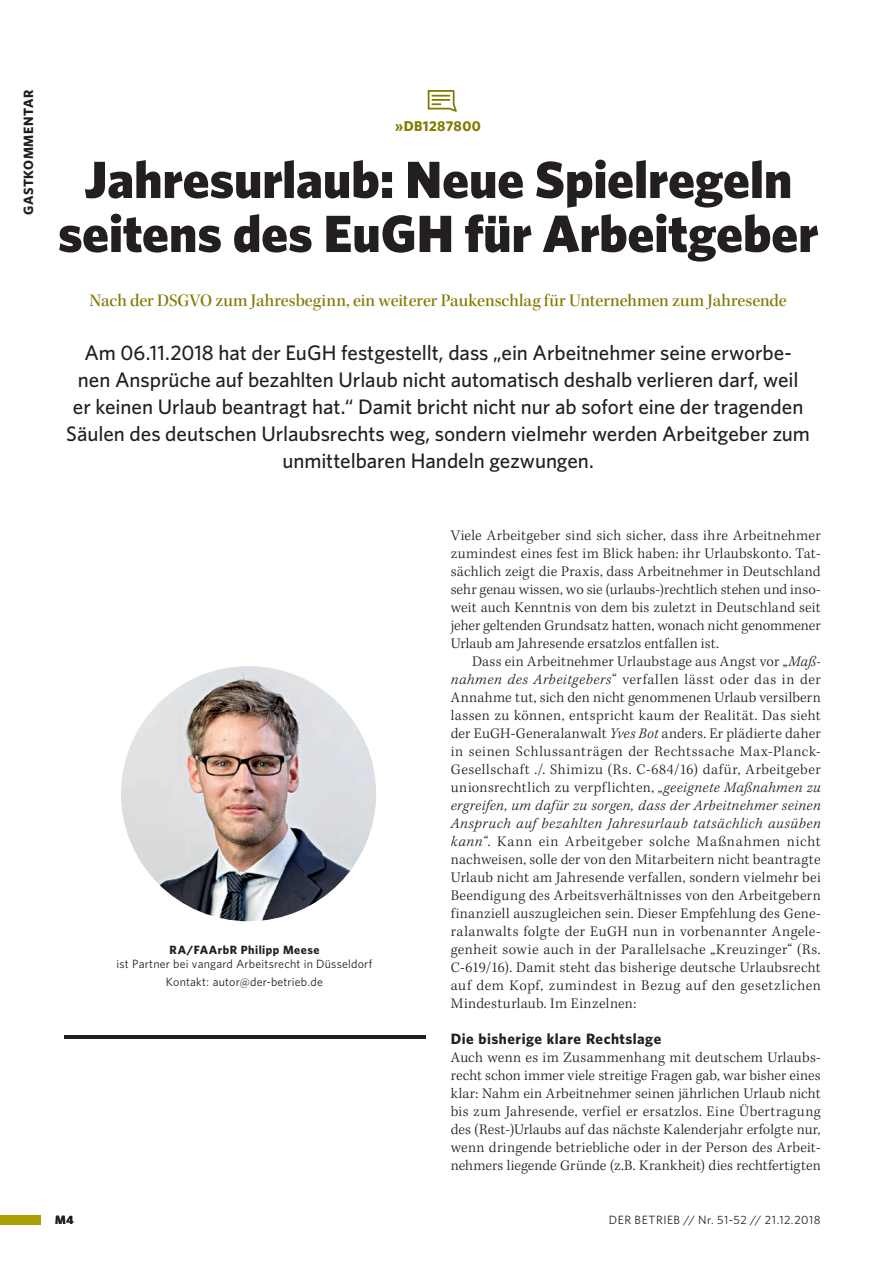
<style>
.page{position:relative;width:893px;height:1263px;background:#fff}
.page>*{position:absolute;margin:0;border:0;box-sizing:border-box;transform-origin:0 0}
.TITEL-2SP-ZENTR{font:900 52.5px/54px "Whitney";color:#231f20;text-align:center}
.ABSTRACT-ZENTR{font:500 21px/27px "Whitney";letter-spacing:-.005em;color:#231f20;text-align:center}
.UTITEL-2SP-ZENTR{font:18px "Kepler Std Medium Subh";letter-spacing:-.005em;color:#837a00}
.ABS-EINZUG{font:300 15px/18px "Kepler Std";letter-spacing:.01em;color:#231f20;text-align:justify}
.ZWI{font:700 15px "Whitney";letter-spacing:.03em;color:#231f20}
.t1{font:700 14.25px "Whitney";letter-spacing:.025em;color:#837a00}
.t2{font:700 13.5px "Whitney";letter-spacing:.035em;color:#231f20}
.BIO-ZENTRIERT{font:12px/13.5px "Whitney";letter-spacing:.015em;color:#231f20;text-align:center}
.BIO-ZENTRIERT-2{font:12px "Whitney";letter-spacing:.04em;color:#231f20}
.t3{font:700 12px "Whitney";color:#231f20}
.s1{font-weight:700}
.s2{font-style:italic}
</style>
<div class="page">
<img style="left:121px;top:666px;width:255px;height:255px;border-radius:128px">
<hr style="left:64px;top:1035px;width:361px;height:3px;background:#231f20">
<svg style="left:428px;top:90px;width:29px;height:22px"></svg>
<div style="left:0;top:1215px;width:41px;height:9px;background:#ab9f01"></div>
<p class="t2" style="left:19px;top:215px;width:127px;rotate:-90deg">GASTKOMMENTAR</p>
<p class="t1" style="left:395px;top:117px;width:87px">»DB1287800</p>
<p class="TITEL-2SP-ZENTR" style="left:58px;top:151px;width:762px">Jahresurlaub: Neue Spielregeln seitens des EuGH für Arbeitgeber</p>
<p class="UTITEL-2SP-ZENTR" style="left:90px;top:290px;width:699px">Nach der DSGVO zum Jahresbeginn, ein weiterer Paukenschlag für Unternehmen zum Jahresende</p>
<p class="ABSTRACT-ZENTR" style="left:66px;top:339px;width:745px">Am 06.11.2018 hat der EuGH festgestellt, dass „ein Arbeitnehmer seine erworbe&shy;nen Ansprüche auf bezahlten Urlaub nicht automatisch deshalb verlieren darf, weil er keinen Urlaub beantragt hat.“ Damit bricht nicht nur ab sofort eine der tragenden Säulen des deutschen Urlaubsrechts weg, sondern vielmehr werden Arbeitgeber zum unmittelbaren Handeln gezwungen.</p>
<p class="BIO-ZENTRIERT" style="left:117px;top:943px;width:257px"><span class="s1">RA/FAArbR Philipp Meese<br></span>ist Partner bei vangard Arbeitsrecht in Düsseldorf</p>
<p class="BIO-ZENTRIERT" style="left:166px;top:974px;width:159px">Kontakt: autor@der-betrieb.de</p>
<p class="ABS-EINZUG" style="left:451px;top:527px;width:371px">Viele Arbeitgeber sind sich sicher, dass ihre Arbeitnehmer zumindest eines fest im Blick haben: ihr Urlaubskonto. Tat&shy;sächlich zeigt die Praxis, dass Arbeitnehmer in Deutschland sehr genau wissen, wo sie (urlaubs-)rechtlich stehen und inso&shy;weit auch Kenntnis von dem bis zuletzt in Deutschland seit jeher geltenden Grundsatz hatten, wonach nicht genommener Urlaub am Jahresende ersatzlos entfallen ist.</p>
<p class="ABS-EINZUG" style="left:451px;top:653px;width:371px;text-indent:21px">Dass ein Arbeitnehmer Urlaubstage aus Angst vor „<span class="s2">Maß&shy;nahmen des Arbeitgebers</span>“ verfallen lässt oder das in der Annahme tut, sich den nicht genommenen Urlaub versilbern lassen zu können, entspricht kaum der Realität. Das sieht der EuGH-Generalanwalt <span class="s2">Yves Bot</span> anders. Er plädierte daher in seinen Schlussanträgen der Rechtssache Max-Planck-Gesellschaft ./. Shimizu (Rs. C-684/16) dafür, Arbeitgeber unionsrechtlich zu verpflichten, <span class="s2">„geeignete Maßnahmen zu ergreifen, um dafür zu sorgen, dass der Arbeitnehmer seinen Anspruch auf bezahlten Jahresurlaub tatsächlich ausüben kann“</span>. Kann ein Arbeitgeber solche Maßnahmen nicht nachweisen, solle der von den Mitarbeitern nicht beantragte Urlaub nicht am Jahresende verfallen, sondern vielmehr bei Beendigung des Arbeitsverhältnisses von den Arbeitgebern finanziell auszugleichen sein. Dieser Empfehlung des Gene&shy;ralanwalts folgte der EuGH nun in vorbenannter Angele&shy;genheit sowie auch in der Parallelsache „Kreuzinger“ (Rs.<br>C-619/16). Damit steht das bisherige deutsche Urlaubsrecht auf dem Kopf, zumindest in Bezug auf den gesetzlichen Mindesturlaub. Im Einzelnen:</p>
<p class="ZWI" style="left:451px;top:1029px;width:212px">Die bisherige klare Rechtslage</p>
<p class="ABS-EINZUG" style="left:451px;top:1049px;width:371px">Auch wenn es im Zusammenhang mit deutschem Urlaubs&shy;recht schon immer viele streitige Fragen gab, war bisher eines klar: Nahm ein Arbeitnehmer seinen jährlichen Urlaub nicht bis zum Jahresende, verfiel er ersatzlos. Eine Übertragung des (Rest-)Urlaubs auf das nächste Kalenderjahr erfolgte nur, wenn dringende betriebliche oder in der Person des Arbeit&shy;nehmers liegende Gründe (z.B. Krankheit) dies rechtfertigten</p>
<p class="t3" style="left:55px;top:1212px;width:20px">M4</p>
<p class="BIO-ZENTRIERT-2" style="left:609px;top:1212px;width:213px">DER BETRIEB // Nr. 51-52 // 21.12.2018</p>
</div>
